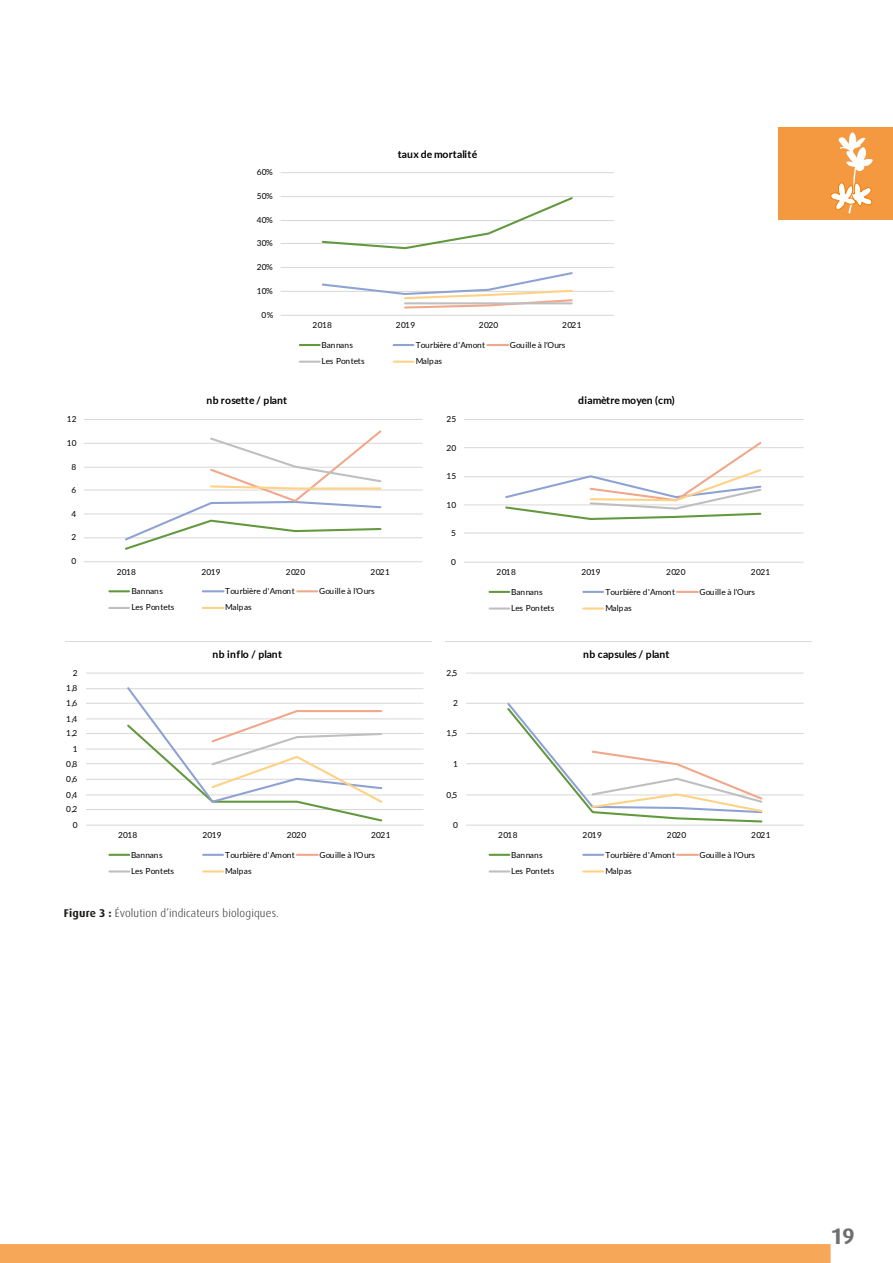
<style>
.page{position:relative;width:893px;height:1263px;background:#fff}
.page>*{position:absolute;margin:0;border:0;box-sizing:border-box;transform-origin:0 0}
.t1{font:700 22.5px "Dax OT";color:#706f6f}
.t2{font:300 11.25px "Dax OT";letter-spacing:.015em;color:#1d1d1b}
.t3{font:700 10.35px "Lato";letter-spacing:.025em;color:#000}
.t4{font:700 10.35px "Lato";letter-spacing:.005em;color:#000}
.t5{font:8.4px "Lato";letter-spacing:.015em;color:#000}
.t6{font:8.25px "Lato";letter-spacing:.015em;color:#000}
.s1{font-weight:700}
</style>
<div class="page">
<div style="left:0;top:1244px;width:831px;height:19px;background:#f6a758"></div>
<div style="left:778px;top:128px;width:115px;height:92px;background:#f4993f"></div>
<svg style="left:830px;top:132px;width:43px;height:81px"></svg>
<svg style="left:280px;top:172px;width:334px;height:191px"></svg>
<svg style="left:84px;top:419px;width:339px;height:190px"></svg>
<svg style="left:86px;top:672px;width:338px;height:201px"></svg>
<svg style="left:464px;top:419px;width:340px;height:191px"></svg>
<svg style="left:466px;top:672px;width:338px;height:201px"></svg>
<p class="t6" style="left:67px;top:413px;width:12px">12</p>
<p class="t6" style="left:67px;top:437px;width:12px">10</p>
<p class="t6" style="left:72px;top:461px;width:6px">8</p>
<p class="t6" style="left:72px;top:484px;width:6px">6</p>
<p class="t6" style="left:72px;top:508px;width:6px">4</p>
<p class="t6" style="left:72px;top:531px;width:6px">2</p>
<p class="t6" style="left:72px;top:555px;width:6px">0</p>
<p class="t5" style="left:73px;top:667px;width:6px">2</p>
<p class="t5" style="left:66px;top:682px;width:13px">1,8</p>
<p class="t5" style="left:66px;top:697px;width:13px">1,6</p>
<p class="t5" style="left:66px;top:712px;width:13px">1,4</p>
<p class="t5" style="left:66px;top:727px;width:13px">1,2</p>
<p class="t5" style="left:73px;top:743px;width:6px">1</p>
<p class="t5" style="left:66px;top:758px;width:13px">0,8</p>
<p class="t5" style="left:66px;top:773px;width:13px">0,6</p>
<p class="t5" style="left:66px;top:788px;width:13px">0,4</p>
<p class="t5" style="left:66px;top:803px;width:13px">0,2</p>
<p class="t5" style="left:73px;top:819px;width:6px">0</p>
<p class="t5" style="left:257px;top:166px;width:18px">60%</p>
<p class="t5" style="left:257px;top:190px;width:18px">50%</p>
<p class="t5" style="left:257px;top:214px;width:18px">40%</p>
<p class="t5" style="left:257px;top:237px;width:18px">30%</p>
<p class="t5" style="left:257px;top:261px;width:18px">20%</p>
<p class="t5" style="left:257px;top:285px;width:18px">10%</p>
<p class="t5" style="left:261px;top:309px;width:13px">0%</p>
<p class="t3" style="left:206px;top:393px;width:82px">nb rosette / plant</p>
<p class="t3" style="left:398px;top:146px;width:81px">taux de mortalité</p>
<p class="t5" style="left:313px;top:319px;width:21px">2018</p>
<p class="t5" style="left:396px;top:319px;width:21px">2019</p>
<p class="t5" style="left:479px;top:319px;width:21px">2020</p>
<p class="t5" style="left:562px;top:319px;width:21px">2021</p>
<p class="t5" style="left:321px;top:339px;width:33px">Bannans</p>
<p class="t5" style="left:416px;top:339px;width:71px">Tourbière d'Amont</p>
<p class="t5" style="left:510px;top:339px;width:57px">Gouille à l'Ours</p>
<p class="t5" style="left:321px;top:355px;width:45px">Les Pontets</p>
<p class="t5" style="left:416px;top:355px;width:28px">Malpas</p>
<p class="t5" style="left:446px;top:413px;width:12px">25</p>
<p class="t5" style="left:446px;top:442px;width:12px">20</p>
<p class="t5" style="left:446px;top:470px;width:12px">15</p>
<p class="t5" style="left:446px;top:498px;width:12px">10</p>
<p class="t5" style="left:451px;top:527px;width:6px">5</p>
<p class="t5" style="left:451px;top:556px;width:6px">0</p>
<p class="t4" style="left:578px;top:393px;width:98px">diamètre moyen (cm)</p>
<p class="t6" style="left:117px;top:566px;width:21px">2018</p>
<p class="t6" style="left:201px;top:566px;width:21px">2019</p>
<p class="t6" style="left:286px;top:566px;width:21px">2020</p>
<p class="t6" style="left:371px;top:566px;width:21px">2021</p>
<p class="t5" style="left:496px;top:566px;width:21px">2018</p>
<p class="t5" style="left:581px;top:566px;width:21px">2019</p>
<p class="t5" style="left:666px;top:566px;width:21px">2020</p>
<p class="t5" style="left:751px;top:566px;width:21px">2021</p>
<p class="t6" style="left:131px;top:585px;width:33px">Bannans</p>
<p class="t6" style="left:225px;top:585px;width:71px">Tourbière d'Amont</p>
<p class="t6" style="left:319px;top:585px;width:57px">Gouille à l'Ours</p>
<p class="t6" style="left:131px;top:601px;width:45px">Les Pontets</p>
<p class="t6" style="left:225px;top:601px;width:28px">Malpas</p>
<p class="t5" style="left:511px;top:586px;width:33px">Bannans</p>
<p class="t5" style="left:605px;top:586px;width:71px">Tourbière d'Amont</p>
<p class="t5" style="left:699px;top:586px;width:57px">Gouille à l'Ours</p>
<p class="t5" style="left:511px;top:602px;width:45px">Les Pontets</p>
<p class="t5" style="left:605px;top:602px;width:28px">Malpas</p>
<p class="t3" style="left:213px;top:647px;width:71px">nb inflo / plant</p>
<p class="t4" style="left:583px;top:647px;width:88px">nb capsules / plant</p>
<p class="t5" style="left:446px;top:667px;width:13px">2,5</p>
<p class="t5" style="left:453px;top:697px;width:6px">2</p>
<p class="t5" style="left:446px;top:727px;width:13px">1,5</p>
<p class="t5" style="left:453px;top:758px;width:6px">1</p>
<p class="t5" style="left:446px;top:788px;width:13px">0,5</p>
<p class="t5" style="left:453px;top:819px;width:6px">0</p>
<p class="t5" style="left:118px;top:829px;width:21px">2018</p>
<p class="t5" style="left:202px;top:829px;width:21px">2019</p>
<p class="t5" style="left:287px;top:829px;width:21px">2020</p>
<p class="t5" style="left:371px;top:829px;width:21px">2021</p>
<p class="t5" style="left:498px;top:829px;width:21px">2018</p>
<p class="t5" style="left:582px;top:829px;width:21px">2019</p>
<p class="t5" style="left:667px;top:829px;width:21px">2020</p>
<p class="t5" style="left:751px;top:829px;width:21px">2021</p>
<p class="t5" style="left:131px;top:849px;width:33px">Bannans</p>
<p class="t5" style="left:225px;top:849px;width:71px">Tourbière d'Amont</p>
<p class="t5" style="left:319px;top:849px;width:57px">Gouille à l'Ours</p>
<p class="t5" style="left:131px;top:864px;width:45px">Les Pontets</p>
<p class="t5" style="left:225px;top:864px;width:28px">Malpas</p>
<p class="t5" style="left:511px;top:849px;width:33px">Bannans</p>
<p class="t5" style="left:605px;top:849px;width:71px">Tourbière d'Amont</p>
<p class="t5" style="left:699px;top:849px;width:57px">Gouille à l'Ours</p>
<p class="t5" style="left:511px;top:864px;width:45px">Les Pontets</p>
<p class="t5" style="left:605px;top:864px;width:28px">Malpas</p>
<h2 class="t2" style="left:64px;top:906px;width:217px"><span class="s1">Figure 3 :</span> Évolution d’indicateurs biologiques.</h2>
<h1 class="t1" style="left:831px;top:1223px;width:26px">19</h1>
</div>
